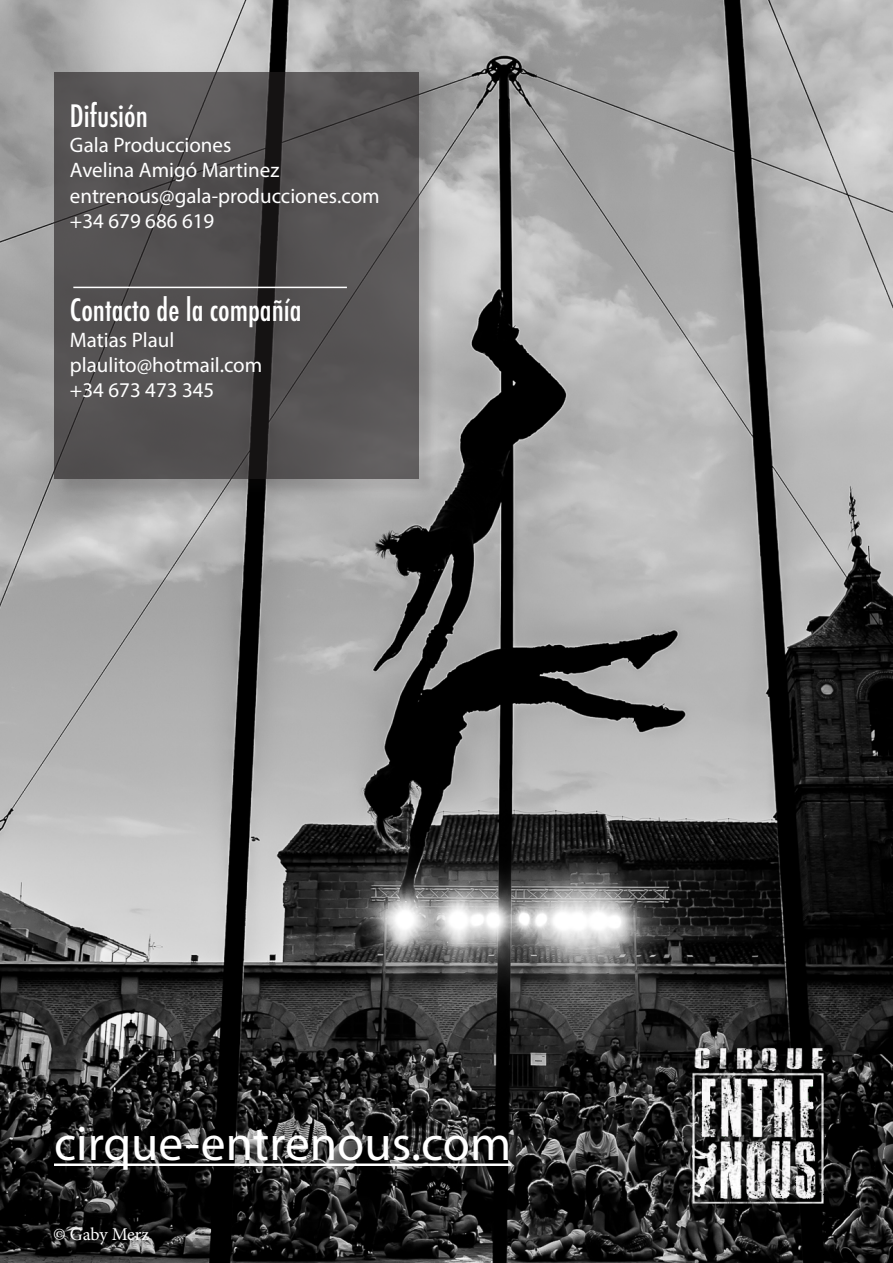
<style>
.page{position:relative;width:893px;height:1263px;background:#fff}
.page>*{position:absolute;margin:0;border:0;box-sizing:border-box;transform-origin:0 0}
.t1{font:49.5px "Myriad Pro";color:#fff}
.t2{font:500 condensed 30px "Futura";color:#fff}
.t3{font:21px/25.2px "Myriad Pro";color:#fff}
.t4{font:18px "Minion Pro";letter-spacing:-.005em;color:#fff}
</style>
<div class="page">
<img style="left:0;top:0;width:893px;height:1263px">
<div style="left:56px;top:75px;width:381px;height:422px;background:#231f20;opacity:.25"></div>
<svg style="left:54px;top:72px;width:365px;height:406px;background:#525050"></svg>
<img style="left:655px;top:1012px;width:204px;height:221px">
<hr style="left:73px;top:287px;width:274px;height:1px;background:#fff">
<hr style="left:54px;top:1163px;width:457px;height:3px;background:#fff">
<h2 class="t2" style="left:70px;top:98px;width:79px">Difusión</h2>
<p class="t3" style="left:70px;top:134px;width:311px">Gala Producciones<br>Avelina Amigó Martinez entrenous@gala-producciones.com +34 679 686 619</p>
<h2 class="t2" style="left:70px;top:292px;width:233px">Contacto de la compañía</h2>
<p class="t3" style="left:70px;top:329px;width:194px">Matias Plaul plaulito@hotmail.com +34 673 473 345</p>
<h1 class="t1" style="left:54px;top:1124px;width:459px">cirque-entrenous.com</h1>
<p class="t4" style="left:53px;top:1227px;width:98px">© Gaby Merz</p>
</div>
